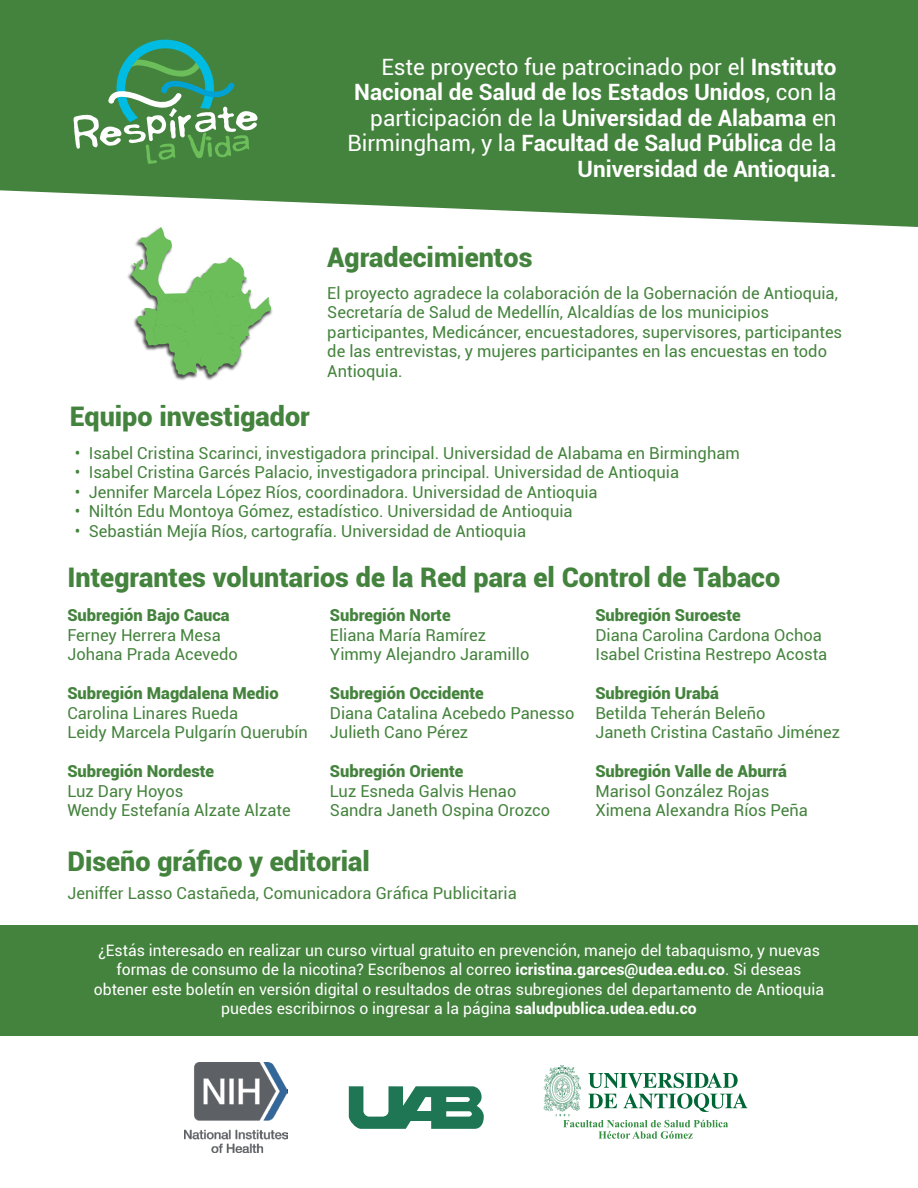
<style>
.page{position:relative;width:918px;height:1188px;background:#fff}
.page>*{position:absolute;margin:0;border:0;box-sizing:border-box;transform-origin:0 0}
.t1{font:900 27px "Roboto";color:#44833d}
.t2{font:700 22.5px/25.5px "Roboto";color:#fff;text-align:right}
.t3{font:16.5px/19.5px "Roboto";color:#44833d}
.t4{font:900 16.5px "Roboto";color:#44833d}
.t5{font:15.75px/19.5px "Roboto";color:#fff;text-align:center}
.s1{font-weight:400}
.s2{font-weight:700}
</style>
<div class="page">
<div style="left:0;top:925px;width:918px;height:111px;background:#44833d"></div>
<svg style="left:0;top:0;width:918px;height:227px;background:#548e4e"></svg>
<img style="left:126px;top:226px;width:148px;height:155px">
<svg style="left:131px;top:227px;width:140px;height:148px"></svg>
<svg style="left:74px;top:37px;width:184px;height:127px;background:#539760"></svg>
<img style="left:185px;top:1063px;width:102px;height:90px">
<svg style="left:349px;top:1086px;width:135px;height:43px"></svg>
<svg style="left:544px;top:1065px;width:204px;height:74px"></svg>
<h2 class="t2" style="left:347px;top:53px;width:491px"><span class="s1">Este proyecto fue patrocinado por el</span> Instituto Nacional de Salud de los Estados Unidos<span class="s1">, con la participación de la</span> Universidad de Alabama <span class="s1">en Birmingham, y la</span> Facultad de Salud Pública <span class="s1">de la </span>Universidad de Antioquia.</h2>
<h1 class="t1" style="left:70px;top:397px;width:242px">Equipo investigador</h1>
<h1 class="t1" style="left:327px;top:239px;width:207px">Agradecimientos</h1>
<p class="t3" style="left:327px;top:283px;width:516px">El proyecto agradece la colaboración de la Gobernación de Antioquia, Secretaría de Salud de Medellín, Alcaldías de los municipios participantes, Medicáncer, encuestadores, supervisores, participantes de las entrevistas, y mujeres participantes en las encuestas en todo Antioquia.</p>
<p class="t3" style="left:75px;top:443px;width:667px">• Isabel Cristina Scarinci, investigadora principal. Universidad de Alabama en Birmingham</p>
<p class="t3" style="left:75px;top:462px;width:606px">• Isabel Cristina Garcés Palacio, investigadora principal. Universidad de Antioquia</p>
<p class="t3" style="left:75px;top:482px;width:524px">• Jennifer Marcela López Ríos, coordinadora. Universidad de Antioquia</p>
<p class="t3" style="left:75px;top:501px;width:499px">• Niltón Edu Montoya Gómez, estadístico. Universidad de Antioquia</p>
<p class="t3" style="left:75px;top:521px;width:453px">• Sebastián Mejía Ríos, cartografía. Universidad de Antioquia</p>
<h1 class="t1" style="left:68px;top:559px;width:714px">Integrantes voluntarios de la Red para el Control de Tabaco</h1>
<p class="t4" style="left:67px;top:604px;width:164px">Subregión Bajo Cauca</p>
<p class="t3" style="left:67px;top:625px;width:172px">Ferney Herrera Mesa<br>Johana Prada Acevedo</p>
<p class="t4" style="left:67px;top:682px;width:213px">Subregión Magdalena Medio</p>
<p class="t3" style="left:67px;top:703px;width:242px">Carolina Linares Rueda<br>Leidy Marcela Pulgarín Querubín</p>
<p class="t4" style="left:67px;top:760px;width:148px">Subregión Nordeste</p>
<p class="t3" style="left:67px;top:781px;width:225px">Luz Dary Hoyos<br>Wendy Estefanía Alzate Alzate</p>
<p class="t4" style="left:330px;top:604px;width:122px">Subregión Norte</p>
<p class="t3" style="left:330px;top:625px;width:201px">Eliana María Ramírez<br>Yimmy Alejandro Jaramillo</p>
<p class="t4" style="left:330px;top:682px;width:155px">Subregión Occidente</p>
<p class="t3" style="left:330px;top:703px;width:246px">Diana Catalina Acebedo Panesso<br>Julieth Cano Pérez</p>
<p class="t4" style="left:330px;top:760px;width:135px">Subregión Oriente</p>
<p class="t3" style="left:330px;top:781px;width:222px">Luz Esneda Galvis Henao<br>Sandra Janeth Ospina Orozco</p>
<h1 class="t1" style="left:67px;top:842px;width:304px">Diseño gráfico y editorial</h1>
<p class="t3" style="left:67px;top:883px;width:451px">Jeniffer Lasso Castañeda, Comunicadora Gráfica Publicitaria</p>
<p class="t4" style="left:595px;top:604px;width:147px">Subregión Suroeste</p>
<p class="t3" style="left:595px;top:625px;width:234px">Diana Carolina Cardona Ochoa<br>Isabel Cristina Restrepo Acosta</p>
<p class="t4" style="left:595px;top:682px;width:125px">Subregión Urabá</p>
<p class="t3" style="left:595px;top:703px;width:246px">Betilda Teherán Beleño<br>Janeth Cristina Castaño Jiménez</p>
<p class="t4" style="left:595px;top:760px;width:193px">Subregión Valle de Aburrá</p>
<p class="t3" style="left:595px;top:781px;width:214px">Marisol González Rojas<br>Ximena Alexandra Ríos Peña</p>
<p class="t5" style="left:94px;top:940px;width:732px">¿Estás interesado en realizar un curso virtual gratuito en prevención, manejo del tabaquismo, y nuevas formas de consumo de la nicotina? Escríbenos al correo <span class="s2">icristina.garces@udea.edu.co</span>. Si deseas obtener este boletín en versión digital o resultados de otras subregiones del departamento de Antioquia puedes escribirnos o ingresar a la página <span class="s2">saludpublica.udea.edu.co</span></p>
</div>
